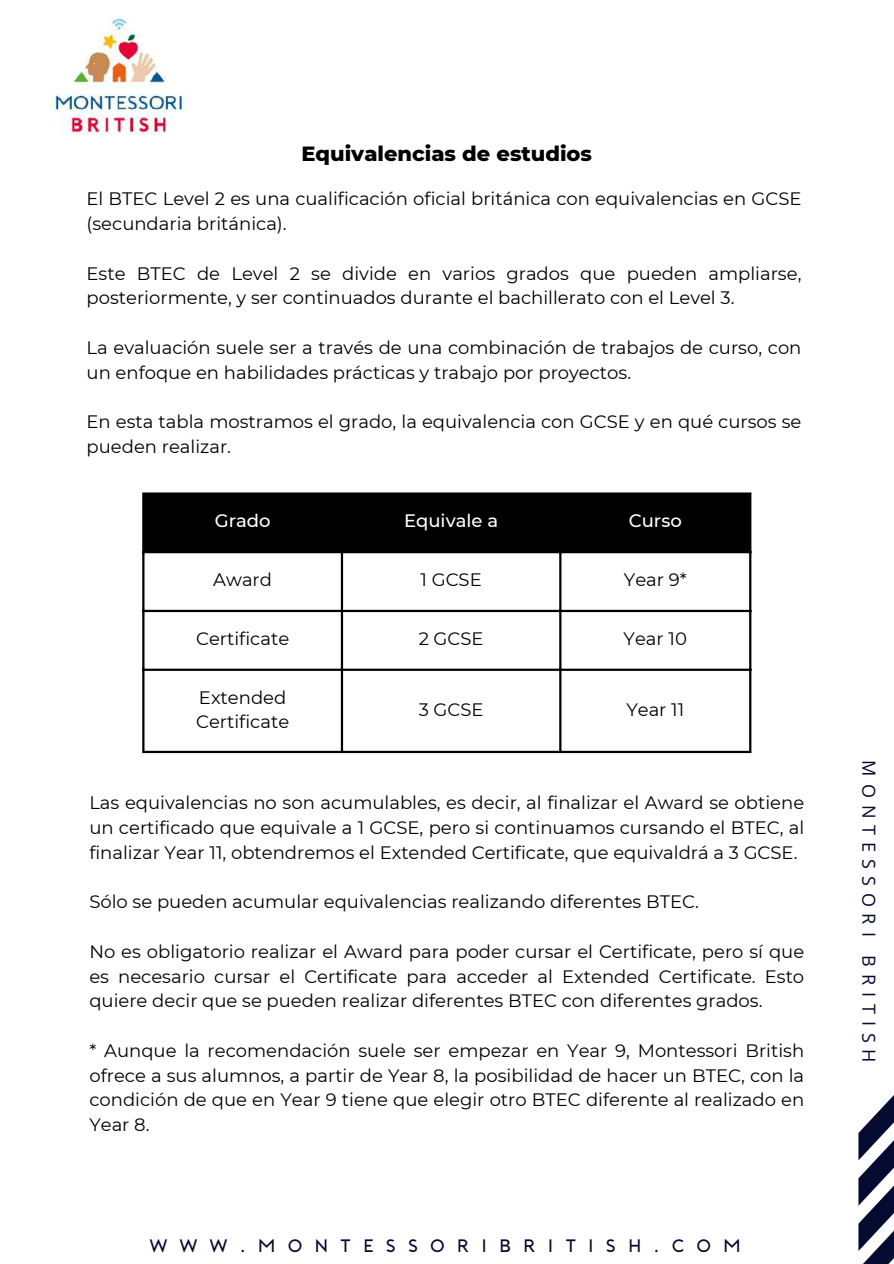
<style>
.page{position:relative;width:894px;height:1264px;background:#fff}
.page>*{position:absolute;margin:0;border:0;box-sizing:border-box;transform-origin:0 0}
.t1{font:800 21px "Montserrat";color:#000}
.t2{font:18px/24.8px "Montserrat";color:#000}
.t3{font:300 18px "Porter";letter-spacing:.675em;color:#050a30}
.t4{font:500 18px "Montserrat";color:#fff}
.t5{font:18px "Open Sans";letter-spacing:.385em;color:#050a30}
</style>
<div class="page">
<svg style="left:858px;top:1096px;width:35px;height:167px"></svg>
<img style="left:51px;top:18px;width:134px;height:117px">
<div style="left:144px;top:494px;width:605px;height:57px;background:#000"></div>
<hr style="left:142px;top:494px;width:2px;height:256px;background:#000">
<hr style="left:341px;top:494px;width:2px;height:256px;background:#000">
<hr style="left:559px;top:494px;width:2px;height:256px;background:#000">
<hr style="left:749px;top:494px;width:2px;height:256px;background:#000">
<hr style="left:142px;top:492px;width:609px;height:2px;background:#000">
<hr style="left:142px;top:551px;width:609px;height:2px;background:#000">
<hr style="left:142px;top:610px;width:609px;height:2px;background:#000">
<hr style="left:142px;top:668px;width:609px;height:3px;background:#000">
<hr style="left:142px;top:750px;width:609px;height:3px;background:#000">
<p class="t1" style="left:301px;top:141px;width:292px">Equivalencias de estudios</p>
<p class="t2" style="left:87px;top:186px;width:716px">El BTEC Level 2 es una cualificación oficial británica con equivalencias en GCSE (secundaria británica).</p>
<p class="t2" style="left:87px;top:261px;width:716px">Este BTEC de Level 2 se divide en varios grados que pueden ampliarse, posteriormente, y ser continuados durante el bachillerato con el Level 3.</p>
<p class="t2" style="left:87px;top:335px;width:716px">La evaluación suele ser a través de una combinación de trabajos de curso, con un enfoque en habilidades prácticas y trabajo por proyectos.</p>
<p class="t2" style="left:87px;top:409px;width:716px">En esta tabla mostramos el grado, la equivalencia con GCSE y en qué cursos se pueden realizar.</p>
<p class="t4" style="left:215px;top:510px;width:57px">Grado</p>
<p class="t4" style="left:404px;top:510px;width:96px">Equivale a</p>
<p class="t4" style="left:628px;top:510px;width:55px">Curso</p>
<p class="t2" style="left:213px;top:567px;width:60px">Award</p>
<p class="t2" style="left:420px;top:567px;width:63px">1 GCSE</p>
<p class="t2" style="left:623px;top:567px;width:64px">Year 9*</p>
<p class="t2" style="left:196px;top:626px;width:95px">Certificate</p>
<p class="t2" style="left:418px;top:626px;width:66px">2 GCSE</p>
<p class="t2" style="left:623px;top:626px;width:65px">Year 10</p>
<p class="t2" style="left:196px;top:684px;width:95px">Extended<br>Certificate</p>
<p class="t2" style="left:418px;top:697px;width:66px">3 GCSE</p>
<p class="t2" style="left:626px;top:697px;width:59px">Year 11</p>
<p class="t2" style="left:89px;top:790px;width:716px;text-align:justify">Las equivalencias no son acumulables, es decir, al finalizar el Award se obtiene un certificado que equivale a 1 GCSE, pero si continuamos cursando el BTEC, al finalizar Year 11, obtendremos el Extended Certificate, que equivaldrá a 3 GCSE.</p>
<p class="t2" style="left:89px;top:889px;width:610px">Sólo se pueden acumular equivalencias realizando diferentes BTEC.</p>
<p class="t2" style="left:89px;top:939px;width:716px;text-align:justify">No es obligatorio realizar el Award para poder cursar el Certificate, pero sí que es necesario cursar el Certificate para acceder al Extended Certificate. Esto quiere decir que se pueden realizar diferentes BTEC con diferentes grados.</p>
<p class="t2" style="left:89px;top:1038px;width:716px;text-align:justify">* Aunque la recomendación suele ser empezar en Year 9, Montessori British ofrece a sus alumnos, a partir de Year 8, la posibilidad de hacer un BTEC, con la condición de que en Year 9 tiene que elegir otro BTEC diferente al realizado en Year 8.</p>
<p class="t3" style="left:149px;top:1238px;width:592px">WWW.MONTESSORIBRITISH.COM</p>
<p class="t5" style="left:881px;top:760px;width:304px;rotate:90deg">MONTESSORI BRITISH</p>
</div>
